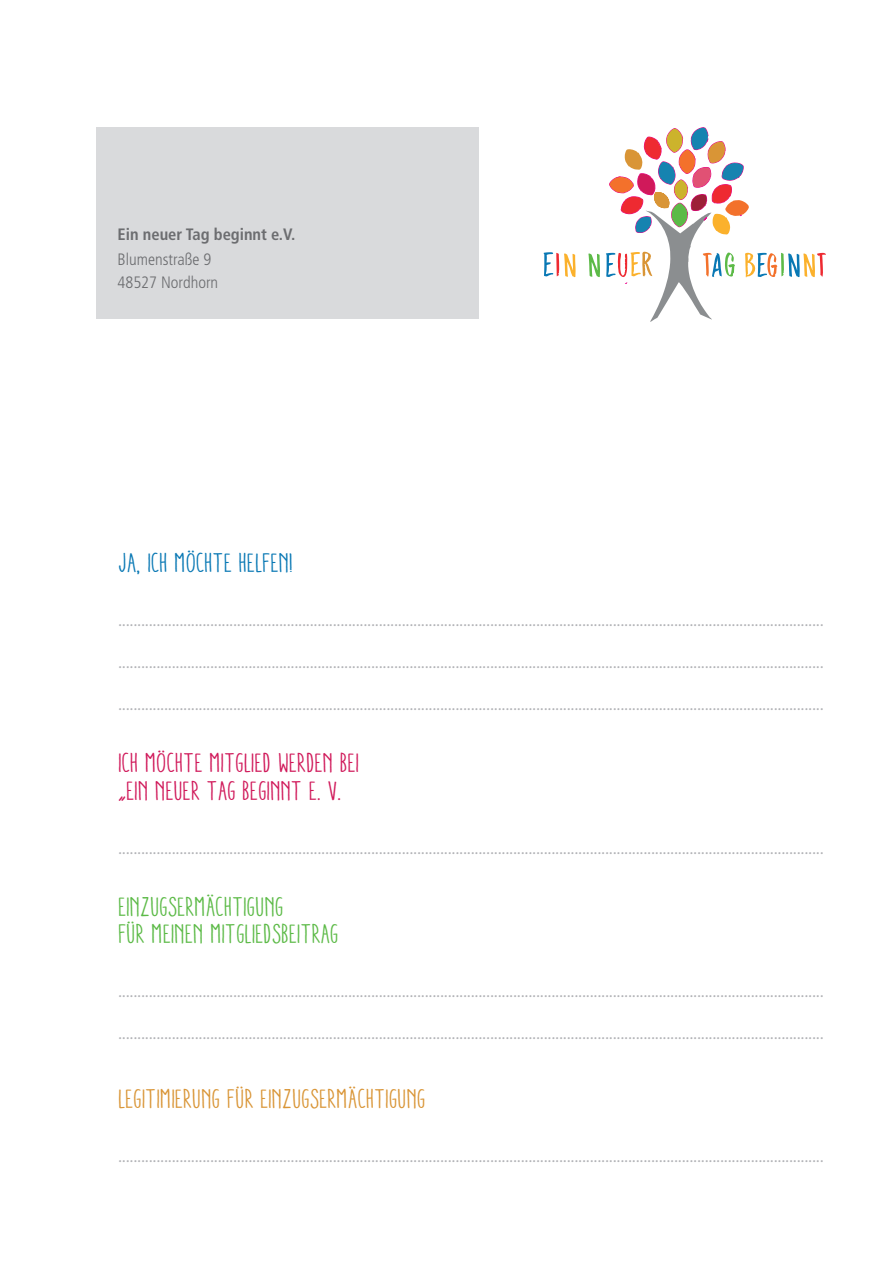
<style>
.page{position:relative;width:893px;height:1263px;background:#fff}
.page>*{position:absolute;margin:0;border:0;box-sizing:border-box;transform-origin:0 0}
.t1{font:condensed 27px/42px "Aracne";color:#b0b1b5;text-align:justify}
.t2{font:condensed 27px/28.5px "Aracne";color:#d0195a}
.t3{font:condensed 27px/27px "Aracne";color:#5cba47}
.t4{font:condensed 27px "Aracne";color:#d99536}
.t5{font:condensed 27px "Aracne";color:#0978b4}
.t6{font:300 condensed 16.5px/22.5px "Frutiger LT Std";color:#6c6d70}
.t7{font:700 condensed 16.5px "Frutiger LT Std";color:#6c6d70}
</style>
<div class="page">
<div style="left:96px;top:128px;width:382px;height:191px;background:#d9dadc"></div>
<svg style="left:588px;top:253px;width:12px;height:24px"></svg>
<svg style="left:543px;top:252px;width:33px;height:25px"></svg>
<svg style="left:606px;top:127px;width:220px;height:195px"></svg>
<p class="t7" style="left:117px;top:224px;width:179px">Ein neuer Tag beginnt e.V.</p>
<p class="t6" style="left:117px;top:249px;width:102px">Blumenstraße 9<br>48527 Nordhorn</p>
<p class="t5" style="left:119px;top:547px;width:177px">JA, ICH MÖCHTE HELFEN!</p>
<p class="t1" style="left:119px;top:595px;width:707px">........................................................................................................................................................................................ ........................................................................................................................................................................................ ........................................................................................................................................................................................</p>
<p class="t2" style="left:119px;top:748px;width:242px">ICH MÖCHTE MITGLIED WERDEN BEI „EIN NEUER TAG BEGINNT E. V.</p>
<p class="t1" style="left:119px;top:823px;width:707px">........................................................................................................................................................................................</p>
<p class="t3" style="left:119px;top:892px;width:222px">EINZUGSERMÄCHTIGUNG<br>FÜR MEINEN MITGLIEDSBEITRAG</p>
<p class="t1" style="left:119px;top:966px;width:707px">........................................................................................................................................................................................ ........................................................................................................................................................................................</p>
<p class="t4" style="left:119px;top:1083px;width:309px">LEGITIMIERUNG FÜR EINZUGSERMÄCHTIGUNG</p>
<p class="t1" style="left:119px;top:1131px;width:707px">........................................................................................................................................................................................</p>
</div>
